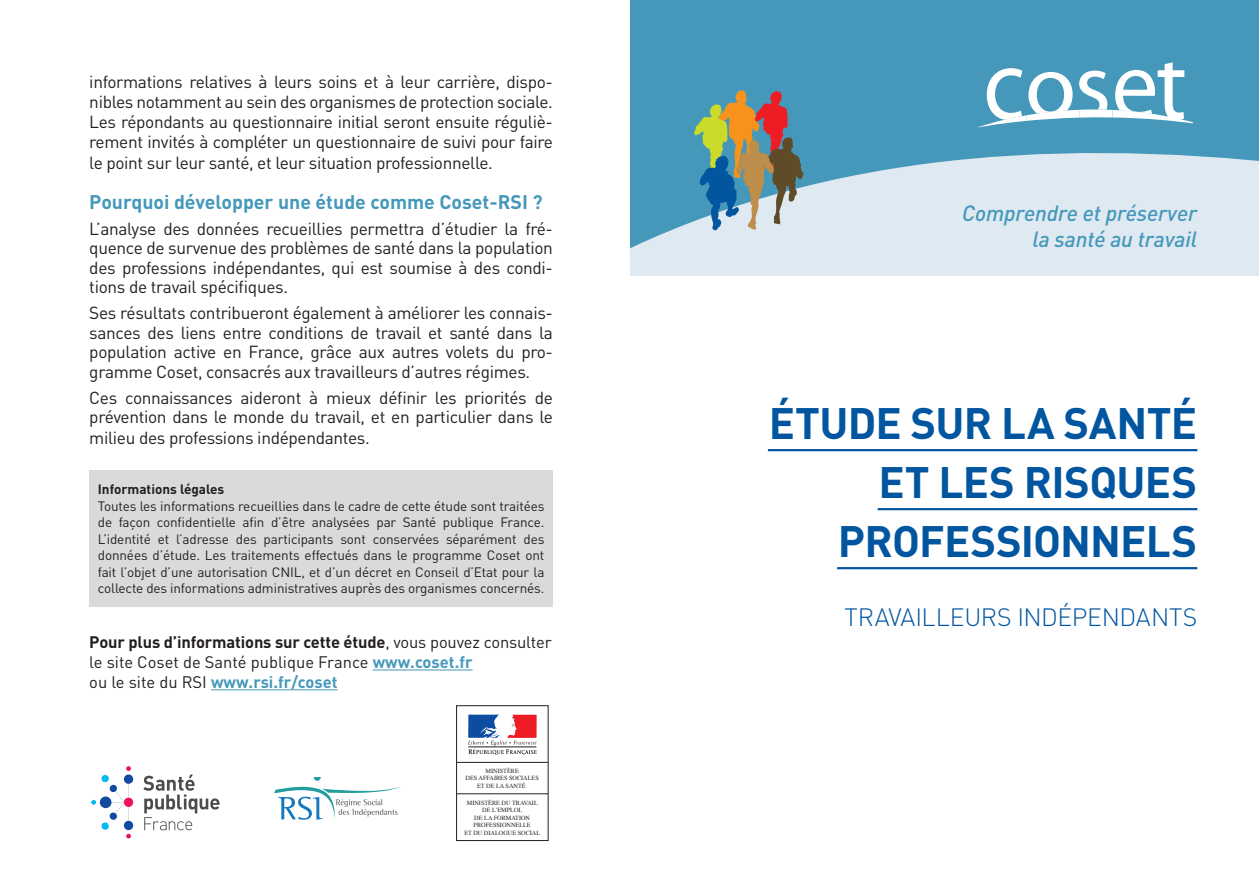
<style>
.page{position:relative;width:1259px;height:893px;background:#fff}
.page>*{position:absolute;margin:0;border:0;box-sizing:border-box;transform-origin:0 0}
.t1{font:700 43.5px/58.9px "DIN Pro";letter-spacing:-.015em;color:#01569f;text-align:right}
.t2{font:300 24.75px "DIN Pro";letter-spacing:-.01em;color:#01569f}
.t3{font:italic 500 21.9px/26.2px "DIN Pro";letter-spacing:-.005em;color:#4598ba;text-align:right}
.t4{font:700 19.5px "DIN Pro";color:#4598ba}
.t5{font:17.25px/19.5px "DIN Pro";letter-spacing:-.02em;color:#231f20;text-align:justify}
.t6{font:16.5px/19.8px "DIN Pro";color:#231f20}
.t7{font:13.5px/16.5px "DIN Pro";letter-spacing:-.01em;color:#231f20;text-align:justify}
.t8{font:700 13.5px "DIN Pro";color:#231f20}
.t9{font:6.3px/7.5px "Times";color:#231f20;text-align:center}
.s1{font-weight:700}
.s2{font-weight:700;color:#4598ba}
</style>
<div class="page">
<div style="left:629px;top:19px;width:630px;height:257px;background:#dee9f1"></div>
<hr style="left:768px;top:449px;width:429px;height:2px;background:#01569f">
<hr style="left:877px;top:508px;width:320px;height:2px;background:#01569f">
<hr style="left:837px;top:567px;width:360px;height:2px;background:#01569f">
<svg style="left:143px;top:774px;width:76px;height:56px"></svg>
<svg style="left:124px;top:821px;width:9px;height:9px"></svg>
<svg style="left:124px;top:774px;width:9px;height:10px"></svg>
<div style="left:124px;top:798px;width:9px;height:9px;background:#ed1160;border-radius:50%"></div>
<svg style="left:91px;top:766px;width:40px;height:72px"></svg>
<hr style="left:373px;top:670px;width:99px;height:1px;background:#4598ba">
<hr style="left:211px;top:689px;width:127px;height:1px;background:#4598ba">
<div style="left:89px;top:471px;width:464px;height:136px;background:#d9dadc"></div>
<div style="left:456px;top:705px;width:92px;height:136px;border:1px solid #231f20"></div>
<svg style="left:468px;top:715px;width:69px;height:40px"></svg>
<hr style="left:456px;top:762px;width:92px;height:1px;background:#231f20">
<hr style="left:456px;top:793px;width:92px;height:1px;background:#231f20">
<svg style="left:629px;top:0;width:630px;height:255px;fill:#4598ba"></svg>
<svg style="left:694px;top:90px;width:109px;height:141px"></svg>
<svg style="left:976px;top:62px;width:216px;height:66px;background:#7fb8cf"></svg>
<svg style="left:274px;top:777px;width:126px;height:43px"></svg>
<p class="t5" style="left:89px;top:71px;width:465px;line-height:20.2px">informations relatives à leurs soins et à leur carrière, dispo&shy;nibles notamment au sein des organismes de protection sociale.<br>Les répondants au questionnaire initial seront ensuite réguliè&shy;rement invités à compléter un questionnaire de suivi pour faire le point sur leur santé, et leur situation professionnelle.</p>
<p class="t4" style="left:89px;top:189px;width:455px">Pourquoi développer une étude comme Coset-RSI ?</p>
<p class="t5" style="left:89px;top:218px;width:465px">L’analyse des données recueillies permettra d’étudier la fré&shy;quence de survenue des problèmes de santé dans la population des professions indépendantes, qui est soumise à des condi&shy;tions de travail spécifiques.</p>
<p class="t5" style="left:89px;top:303px;width:465px">Ses résultats contribueront également à améliorer les connais&shy;sances des liens entre conditions de travail et santé dans la population active en France, grâce aux autres volets du pro&shy;gramme Coset, consacrés aux travailleurs d’autres régimes.</p>
<p class="t5" style="left:89px;top:387px;width:465px;line-height:20.1px">Ces connaissances aideront à mieux définir les priorités de prévention dans le monde du travail, et en particulier dans le milieu des professions indépendantes.</p>
<p class="t8" style="left:98px;top:480px;width:128px">Informations légales</p>
<p class="t7" style="left:98px;top:497px;width:448px">Toutes les informations recueillies dans le cadre de cette étude sont traitées de façon confidentielle afin d’être analysées par Santé publique France.<br>L’identité et l’adresse des participants sont conservées séparément des données d’étude. Les traitements effectués dans le programme Coset ont fait l’objet d’une autorisation CNIL, et d’un décret en Conseil d’Etat pour la collecte des informations administratives auprès des organismes concernés.</p>
<p class="t6" style="left:89px;top:631px;width:464px"><span class="s1">Pour plus d’informations sur cette étude</span>, vous pouvez consulter le site Coset de Santé publique France <span class="s2">www.coset.fr<br></span>ou le site du RSI <span class="s2">www.rsi.fr/coset</span></p>
<p class="t9" style="left:465px;top:767px;width:75px">MINISTÈRE<br>DES AFFAIRES SOCIALES<br>ET DE LA SANTÉ</p>
<p class="t9" style="left:464px;top:798px;width:77px">MINISTÈRE DU TRAVAIL<br>DE L’EMPLOI,<br>DE LA FORMATION<br>PROFESSIONNELLE<br>ET DU DIALOGUE SOCIAL</p>
<p class="t3" style="left:962px;top:199px;width:237px">Comprendre et préserver la santé au travail</p>
<h1 class="t1" style="left:769px;top:392px;width:430px">ÉTUDE SUR LA SANTÉ<br>ET LES RISQUES<br>PROFESSIONNELS</h1>
<h2 class="t2" style="left:844px;top:600px;width:354px">TRAVAILLEURS INDÉPENDANTS</h2>
</div>
